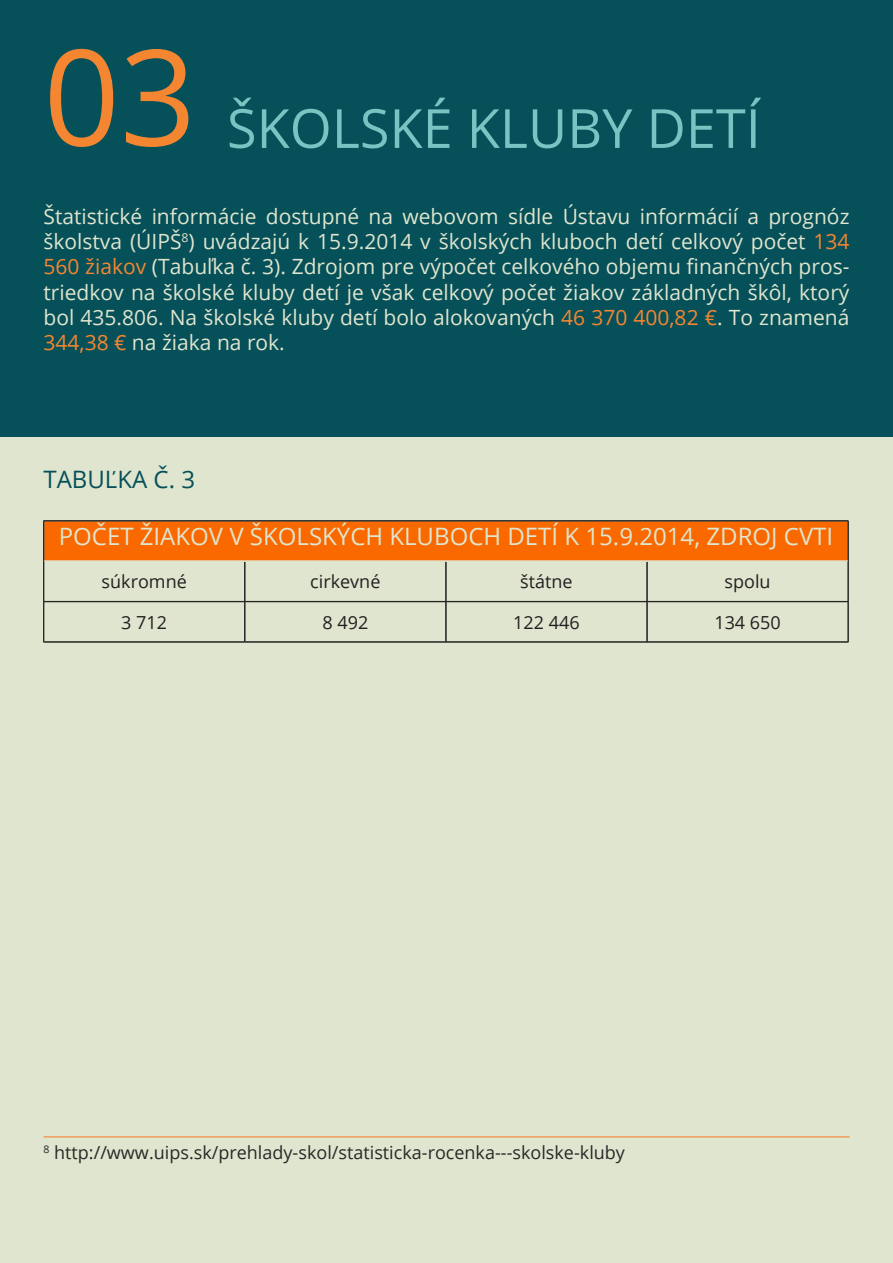
<style>
.page{position:relative;width:893px;height:1263px;background:#dfe5ce}
.page>*{position:absolute;margin:0;border:0;box-sizing:border-box;transform-origin:0 0}
.t1{font:133.5px "Open Sans";color:#f48631}
.t2{font:54px "Open Sans";color:#79c3c3}
.t3{font:24px "Open Sans";color:#dfe5ce}
.t4{font:24px "Open Sans";color:#065059}
.t5{font:21px/25.2px "Open Sans";color:#dfe5ce;text-align:justify}
.t6{font:18px "Open Sans";color:#282828}
.t7{font:18px "Open Sans";color:#231f20}
.s1{color:#f48631}
</style>
<div class="page">
<div style="left:44px;top:521px;width:804px;height:40px;background:#fa6900"></div>
<hr style="left:44px;top:520px;width:201px;height:1px;background:#282828">
<hr style="left:44px;top:521px;width:201px;height:1px;background:#282828">
<hr style="left:43px;top:521px;width:1px;height:40px;background:#282828">
<hr style="left:44px;top:521px;width:1px;height:40px;background:#282828">
<hr style="left:245px;top:520px;width:201px;height:1px;background:#282828">
<hr style="left:245px;top:521px;width:201px;height:1px;background:#282828">
<hr style="left:446px;top:520px;width:201px;height:1px;background:#282828">
<hr style="left:446px;top:521px;width:201px;height:1px;background:#282828">
<hr style="left:647px;top:520px;width:201px;height:1px;background:#282828">
<hr style="left:647px;top:521px;width:201px;height:1px;background:#282828">
<hr style="left:848px;top:521px;width:1px;height:40px;background:#282828">
<hr style="left:244px;top:561px;width:1px;height:40px;background:#231f20">
<hr style="left:245px;top:561px;width:1px;height:40px;background:#231f20">
<hr style="left:244px;top:602px;width:1px;height:40px;background:#231f20">
<hr style="left:245px;top:602px;width:1px;height:40px;background:#231f20">
<hr style="left:445px;top:561px;width:1px;height:40px;background:#231f20">
<hr style="left:446px;top:561px;width:1px;height:40px;background:#231f20">
<hr style="left:445px;top:602px;width:1px;height:40px;background:#231f20">
<hr style="left:446px;top:602px;width:1px;height:40px;background:#231f20">
<hr style="left:647px;top:561px;width:1px;height:40px;background:#231f20">
<hr style="left:647px;top:602px;width:1px;height:40px;background:#231f20">
<hr style="left:44px;top:561px;width:201px;height:1px;background:#dfe5ce">
<hr style="left:245px;top:561px;width:201px;height:1px;background:#dfe5ce">
<hr style="left:446px;top:561px;width:201px;height:1px;background:#dfe5ce">
<hr style="left:647px;top:561px;width:201px;height:1px;background:#dfe5ce">
<hr style="left:43px;top:561px;width:1px;height:41px;background:#282828">
<hr style="left:44px;top:561px;width:1px;height:41px;background:#282828">
<hr style="left:848px;top:561px;width:1px;height:41px;background:#282828">
<hr style="left:44px;top:601px;width:201px;height:1px;background:#231f20">
<hr style="left:245px;top:601px;width:201px;height:1px;background:#231f20">
<hr style="left:446px;top:601px;width:201px;height:1px;background:#231f20">
<hr style="left:647px;top:601px;width:201px;height:1px;background:#231f20">
<hr style="left:43px;top:602px;width:1px;height:40px;background:#282828">
<hr style="left:44px;top:602px;width:1px;height:40px;background:#282828">
<hr style="left:848px;top:602px;width:1px;height:40px;background:#282828">
<hr style="left:44px;top:641px;width:201px;height:1px;background:#282828">
<hr style="left:44px;top:642px;width:201px;height:1px;background:#282828">
<hr style="left:245px;top:641px;width:201px;height:1px;background:#282828">
<hr style="left:245px;top:642px;width:201px;height:1px;background:#282828">
<hr style="left:446px;top:641px;width:201px;height:1px;background:#282828">
<hr style="left:446px;top:642px;width:201px;height:1px;background:#282828">
<hr style="left:647px;top:641px;width:201px;height:1px;background:#282828">
<hr style="left:647px;top:642px;width:201px;height:1px;background:#282828">
<div style="left:0;top:0;width:893px;height:436px;background:#065059"></div>
<hr style="left:44px;top:1136px;width:805px;height:1px;background:#f48631">
<p class="t1" style="left:44px;top:6px;width:154px">03</p>
<p class="t2" style="left:227px;top:91px;width:535px">ŠKOLSKÉ KLUBY DETÍ</p>
<p class="t5" style="left:43px;top:203px;width:807px">Štatistické informácie dostupné na webovom sídle Ústavu informácií a prognóz školstva (ÚIPŠ<sup>8</sup>) uvádzajú k 15.9.2014 v školských kluboch detí celkový počet <span class="s1">134<br>560 žiakov</span> (Tabuľka č. 3). Zdrojom pre výpočet celkového objemu finančných pros&shy;triedkov na školské kluby detí je však celkový počet žiakov základných škôl, ktorý bol 435.806. Na školské kluby detí bolo alokovaných <span class="s1">46 370 400,82 €</span>. To znamená <span class="s1">344,38 €</span> na žiaka na rok.</p>
<p class="t4" style="left:44px;top:463px;width:153px">TABUĽKA Č. 3</p>
<p class="t3" style="left:59px;top:520px;width:776px">POČET ŽIAKOV V ŠKOLSKÝCH KLUBOCH DETÍ K 15.9.2014, ZDROJ CVTI</p>
<p class="t7" style="left:102px;top:569px;width:87px">súkromné</p>
<p class="t7" style="left:310px;top:569px;width:72px">cirkevné</p>
<p class="t7" style="left:520px;top:569px;width:54px">štátne</p>
<p class="t7" style="left:725px;top:569px;width:48px">spolu</p>
<p class="t7" style="left:121px;top:610px;width:47px">3 712</p>
<p class="t7" style="left:322px;top:610px;width:47px">8 492</p>
<p class="t7" style="left:513px;top:610px;width:68px">122 446</p>
<p class="t7" style="left:714px;top:610px;width:68px">134 650</p>
<p class="t6" style="left:44px;top:1140px;width:583px"><sup>8</sup> http://www.uips.sk/prehlady-skol/statisticka-rocenka---skolske-kluby</p>
</div>
